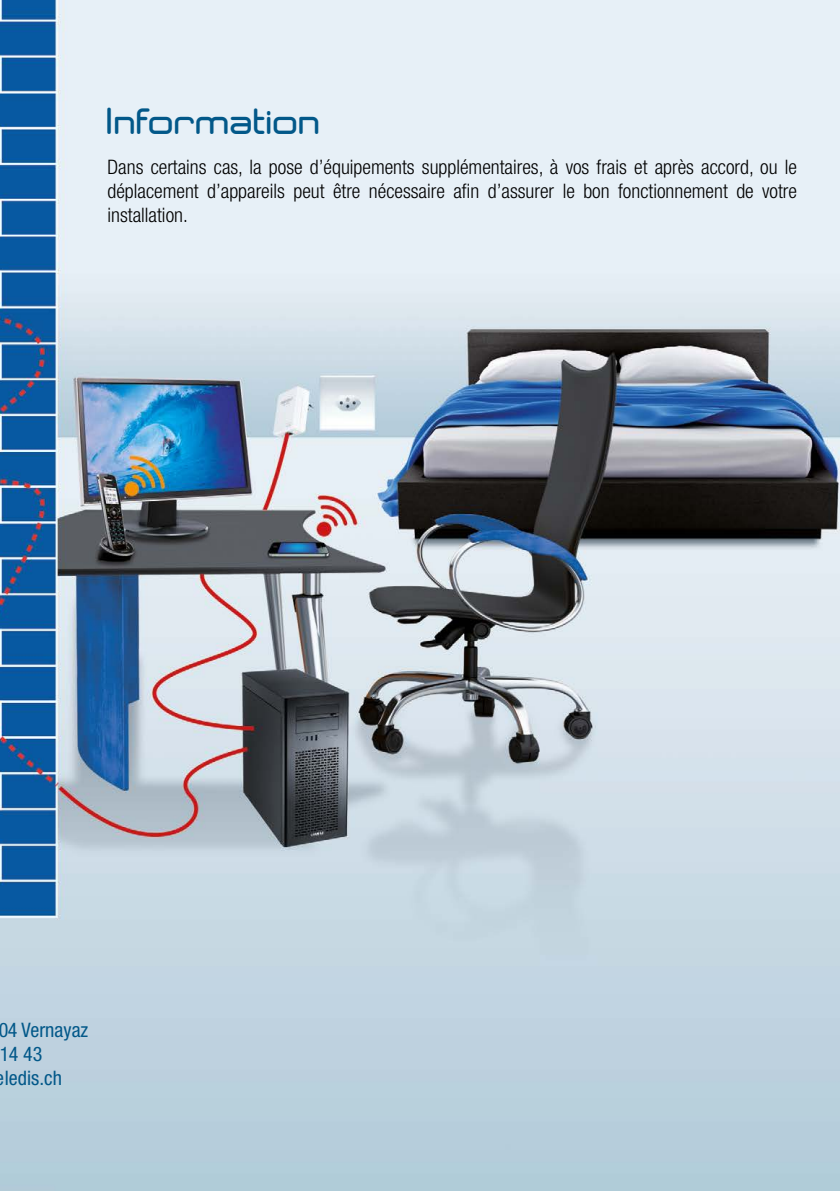
<style>
.page{position:relative;width:840px;height:1191px;background:#fff}
.page>*{position:absolute;margin:0;border:0;box-sizing:border-box;transform-origin:0 0}
.t1{font:500 33px "Neogrey";color:#025889}
.t2{font:300 condensed 20px/24px "Helvetica Neue LT Std";color:#000;text-align:justify}
.t3{font:condensed 20px/24px "Helvetica Neue LT Std";color:#025889}
</style>
<div class="page">
<img style="left:0;top:0;width:839px;height:1191px">
<h1 class="t1" style="left:107px;top:100px;width:215px">Information</h1>
<p class="t2" style="left:107px;top:155px;width:690px">Dans certains cas, la pose d’équipements supplémentaires, à vos frais et après accord, ou le déplacement d’appareils peut être nécessaire afin d’assurer le bon fonctionnement de votre installation.</p>
<p class="t3" style="left:-4px;top:1017px;width:94px">04 Vernayaz<br>14 43 eledis.ch</p>
</div>
